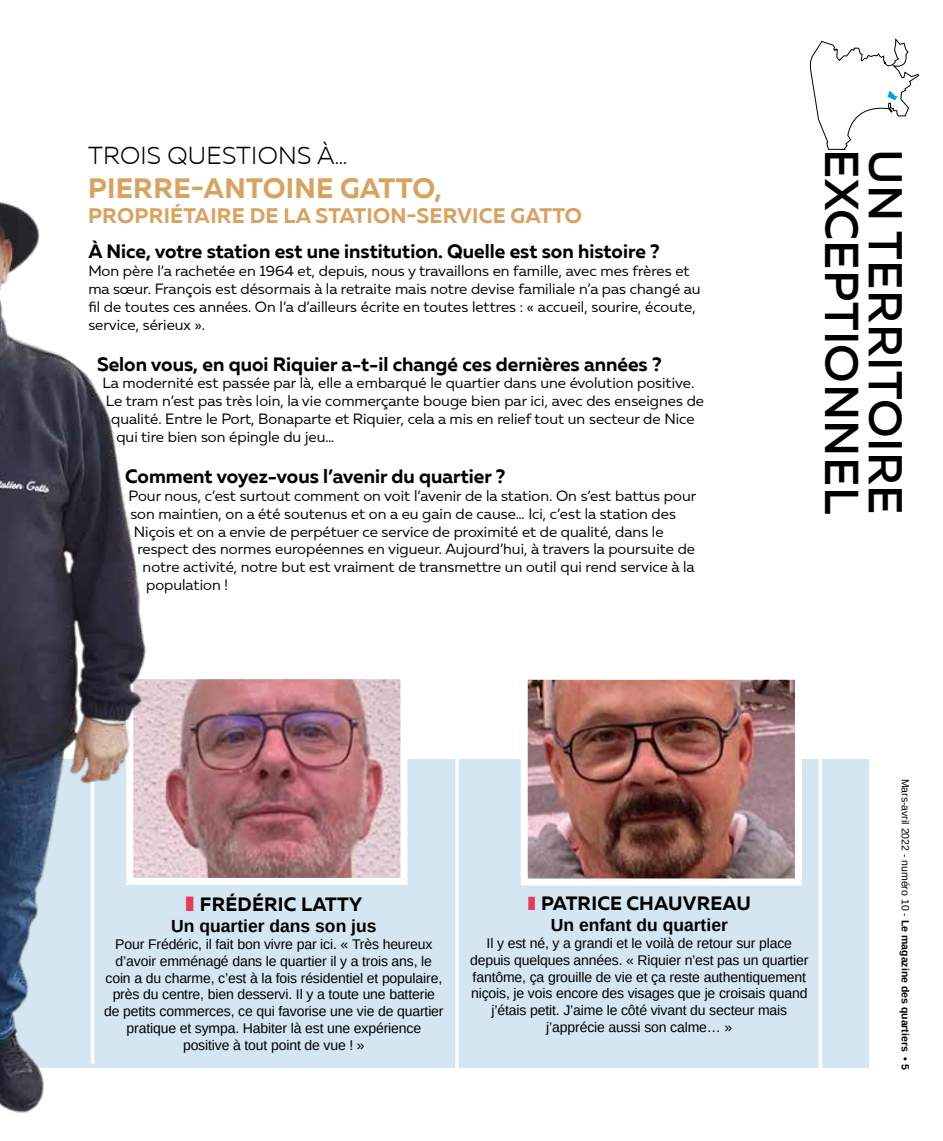
<style>
.page{position:relative;width:943px;height:1141px;background:#fff}
.page>*{position:absolute;margin:0;border:0;box-sizing:border-box;transform-origin:0 0}
.t1{font:500 47.25px "Muller";letter-spacing:.01em;color:#000}
.t2{font:700 28px "Muller";letter-spacing:.01em;color:#d8a360}
.t3{font:300 24.5px "Muller";letter-spacing:.01em;color:#000}
.t4{font:700 21px "Muller";letter-spacing:.01em;color:#d8a360}
.t5{font:700 19.25px "Muller";color:#000}
.t6{font:700 17.5px "Liberation Sans";color:#000}
.t7{font:14.88px/17.8px "Muller";color:#000}
.t8{font:14px/16.8px "Liberation Sans";letter-spacing:-.01em;color:#000;text-align:center}
.t9{font:10.5px "Liberation Sans";color:#000}
.s1{color:#e83b5a}
.s2{font-weight:700}
</style>
<div class="page">
<div style="left:0;top:759px;width:868px;height:308px;background:#cee3f0"></div>
<img style="left:528px;top:681px;width:266px;height:196px">
<div style="left:520px;top:673px;width:282px;height:212px;border:7px solid #fff"></div>
<hr style="left:455px;top:726px;width:4px;height:344px;background:#fff">
<svg style="left:818px;top:759px;width:4px;height:309px"></svg>
<img style="left:155px;top:680px;width:244px;height:197px">
<div style="left:126px;top:672px;width:281px;height:213px;border:7px solid #fff"></div>
<svg style="left:809px;top:38px;width:110px;height:112px"></svg>
<img style="left:0;top:201px;width:155px;height:912px">
<h3 class="t3" style="left:88px;top:141px;width:261px">TROIS QUESTIONS À…</h3>
<h2 class="t2" style="left:88px;top:170px;width:355px">PIERRE-ANTOINE GATTO,</h2>
<h3 class="t4" style="left:88px;top:202px;width:495px">PROPRIÉTAIRE DE LA STATION-SERVICE GATTO</h3>
<p class="t5" style="left:88px;top:240px;width:573px">À Nice, votre station est une institution. Quelle est son histoire ?</p>
<p class="t7" style="left:88px;top:262px;width:614px">Mon père l’a rachetée en 1964 et, depuis, nous y travaillons en famille, avec mes frères et ma sœur. François est désormais à la retraite mais notre devise familiale n’a pas changé au fil de toutes ces années. On l’a d’ailleurs écrite en toutes lettres : « accueil, sourire, écoute, service, sérieux ».</p>
<p class="t5" style="left:97px;top:352px;width:566px">Selon vous, en quoi Riquier a-t-il changé ces dernières années ?</p>
<p class="t7" style="left:102px;top:374px;width:593px">La modernité est passée par là, elle a embarqué le quartier dans une évolution positive.</p>
<p class="t7" style="left:106px;top:392px;width:599px">Le tram n’est pas très loin, la vie commerçante bouge bien par ici, avec des enseignes de</p>
<p class="t7" style="left:111px;top:410px;width:585px">qualité. Entre le Port, Bonaparte et Riquier, cela a mis en relief tout un secteur de Nice</p>
<p class="t7" style="left:116px;top:428px;width:219px">qui tire bien son épingle du jeu…</p>
<p class="t5" style="left:125px;top:464px;width:382px">Comment voyez-vous l’avenir du quartier ?</p>
<p class="t7" style="left:129px;top:486px;width:569px">Pour nous, c’est surtout comment on voit l’avenir de la station. On s’est battus pour</p>
<p class="t7" style="left:130px;top:504px;width:547px">son maintien, on a été soutenus et on a eu gain de cause… Ici, c’est la station des</p>
<p class="t7" style="left:134px;top:522px;width:531px">Niçois et on a envie de perpétuer ce service de proximité et de qualité, dans le</p>
<p class="t7" style="left:137px;top:540px;width:559px">respect des normes européennes en vigueur. Aujourd’hui, à travers la poursuite de</p>
<p class="t7" style="left:143px;top:558px;width:553px">notre activité, notre but est vraiment de transmettre un outil qui rend service à la</p>
<p class="t7" style="left:146px;top:576px;width:83px">population !</p>
<h1 class="t1" style="left:871px;top:149px;width:367px;rotate:90deg">EXCEPTIONNEL</h1>
<h1 class="t1" style="left:914px;top:149px;width:367px;rotate:90deg">UN TERRITOIRE</h1>
<p class="t5" style="left:185px;top:892px;width:178px"><span class="s1">❚</span> FRÉDÉRIC LATTY</p>
<p class="t6" style="left:171px;top:914px;width:207px">Un quartier dans son jus</p>
<p class="t8" style="left:104px;top:936px;width:341px">Pour Frédéric, il fait bon vivre par ici. « Très heureux d’avoir emménagé dans le quartier il y a trois ans, le coin a du charme, c’est à la fois résidentiel et populaire, près du centre, bien desservi. Il y a toute une batterie de petits commerces, ce qui favorise une vie de quartier pratique et sympa. Habiter là est une expérience positive à tout point de vue ! »</p>
<p class="t5" style="left:528px;top:891px;width:225px"><span class="s1">❚</span> PATRICE CHAUVREAU</p>
<p class="t6" style="left:551px;top:913px;width:178px">Un enfant du quartier</p>
<p class="t8" style="left:470px;top:935px;width:340px">Il y est né, y a grandi et le voilà de retour sur place depuis quelques années. « Riquier n’est pas un quartier fantôme, ça grouille de vie et ça reste authentiquement niçois, je vois encore des visages que je croisais quand j’étais petit. J’aime le côté vivant du secteur mais j’apprécie aussi son calme… »</p>
<p class="t9" style="left:912px;top:778px;width:293px;rotate:90deg">Mars-avril 2022 - numéro 10 - <span class="s2">Le magazine des quartiers • 5</span></p>
</div>
